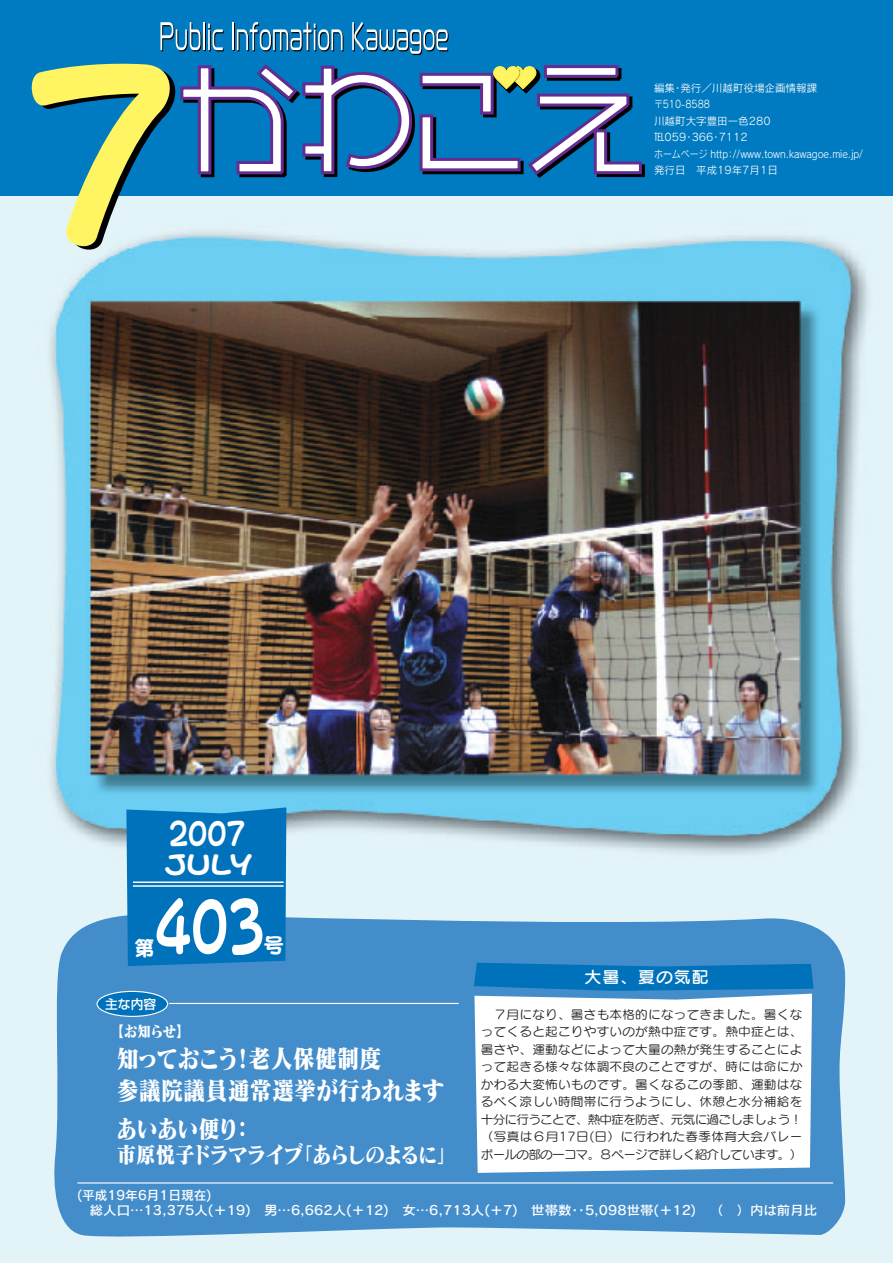
<style>
.page{position:relative;width:893px;height:1263px;background:#fff}
.page>*{position:absolute;margin:0;border:0;box-sizing:border-box;transform-origin:0 0}
.t1{font:257.25px "Pop Joy CID B";color:#fff461;scale:.85 1}
.t2{font:78.3px "Pop Joy CID B";color:#fff;scale:.65 1}
.t3{font:36px "Pop Joy CID B";color:#fff;scale:.74 1}
.t4{font:29.7px "Pop Joy CID B";color:#fff}
.t5{font:25.5px "Matisse CID EB";color:#fff;scale:.87 1}
.t6{font:24.6px "Matisse CID EB";letter-spacing:-.05em;color:#fff;scale:.87 1}
.t7{font:22.5px "Matisse CID EB";letter-spacing:-.08em;color:#fff;scale:.87 1}
.t8{font:21.3px "Pop Joy CID B";color:#fff}
.t9{font:16.2px "Seurat CID DB";letter-spacing:.05em;color:#fff;scale:1.05 1}
.t10{font:15.45px "Matisse CID EB";color:#fff;scale:.87 1}
.t11{font:12.75px/15px "Rodin CID DB";color:#fff}
.t12{font:500 12.75px "Shin Go";color:#fff}
.t13{font:12px/17.4px "Seurat CID M";letter-spacing:-.06em;color:#231f20;text-align:justify;scale:1.05 1}
.t14{font:10.5px/16.5px "Rodin CID M";color:#fff}
</style>
<div class="page">
<img style="left:0;top:195px;width:893px;height:1068px">
<svg style="left:52px;top:914px;width:793px;height:327px;background:#5296ce"></svg>
<div style="left:97px;top:991px;width:71px;height:26px;background:#0072bc;border:1px solid #fff;border-radius:50%"></div>
<div style="left:0;top:0;width:893px;height:195px;background:#007ac0"></div>
<svg style="left:474px;top:994px;width:338px;height:179px"></svg>
<div style="left:126px;top:807px;width:160px;height:159px;background:#0072bc"></div>
<svg style="left:474px;top:963px;width:340px;height:28px;background:#0975bd"></svg>
<hr style="left:77px;top:1182px;width:756px;height:1px;background:#fff">
<hr style="left:169px;top:1003px;width:290px;height:1px;background:#fff">
<svg style="left:881px;top:743px;width:12px;height:39px"></svg>
<hr style="left:204px;top:23px;width:2px;height:28px;background:#000">
<hr style="left:233px;top:23px;width:2px;height:28px;background:#000">
<svg style="left:160px;top:22px;width:41px;height:29px"></svg>
<hr style="left:203px;top:22px;width:2px;height:28px;background:#fff">
<svg style="left:208px;top:24px;width:16px;height:27px"></svg>
<hr style="left:232px;top:22px;width:2px;height:28px;background:#fff">
<svg style="left:237px;top:22px;width:106px;height:29px"></svg>
<svg style="left:352px;top:22px;width:97px;height:33px"></svg>
<svg style="left:180px;top:64px;width:465px;height:114px"></svg>
<hr style="left:133px;top:885px;width:151px;height:2px;background:#fff">
<hr style="left:133px;top:881px;width:151px;height:2px;background:#fff">
<h1 class="t1" style="left:22px;top:-8px;width:188px">7</h1>
<h3 class="t3" style="left:169px;top:810px;width:105px">2007</h3>
<h3 class="t4" style="left:165px;top:846px;width:88px">JULY</h3>
<h2 class="t2" style="left:155px;top:876px;width:171px">403</h2>
<h3 class="t8" style="left:263px;top:932px;width:23px">号</h3>
<h3 class="t8" style="left:134px;top:934px;width:23px">第</h3>
<p class="t14" style="left:654px;top:79px;width:210px">編集・発行／川越町役場企画情報課〒510-8588<br>川越町大字豊田一色280<br>℡059・366・7112<br>ホームページ http：//www.town.kawagoe.mie.jp/発行日 平成19年7月1日</p>
<h3 class="t9" style="left:585px;top:966px;width:120px">大暑、夏の気配</h3>
<p class="t12" style="left:105px;top:996px;width:52px">主な内容</p>
<p class="t13" style="left:481px;top:1005px;width:308px;text-indent:13px">７月になり、暑さも本格的になってきました。暑くなってくると起こりやすいのが熱中症です。熱中症とは、暑さや、運動などによって大量の熱が発生することによって起きる様々な体調不良のことですが、時には命にかかわる大変怖いものです。暑くなるこの季節、運動はなるべく涼しい時間帯に行うようにし、休憩と水分補給を十分に行うことで、熱中症を防ぎ、元気に過ごしましょう！（写真は６月17日(日）に行われた春季体育大会バレーボールの部の一コマ。８ページで詳しく紹介しています。）</p>
<p class="t11" style="left:90px;top:1187px;width:729px;text-indent:-13px">(平成19年6月1日現在)<br>総人口…13,375人(＋19) 男…6,662人(＋12) 女…6,713人(＋7) 世帯数･･5,098世帯(＋12) （ ）内は前月比</p>
<p class="t10" style="left:111px;top:1022px;width:92px">【お知らせ】</p>
<h3 class="t5" style="left:117px;top:1043px;width:306px">知っておこう！老人保健制度</h3>
<h3 class="t5" style="left:117px;top:1075px;width:378px">参議院議員通常選挙が行われます</h3>
<h3 class="t6" style="left:116px;top:1113px;width:159px">あいあい便り：</h3>
<h3 class="t7" style="left:117px;top:1141px;width:392px">市原悦子ドラマライブ「あらしのよるに」</h3>
</div>
